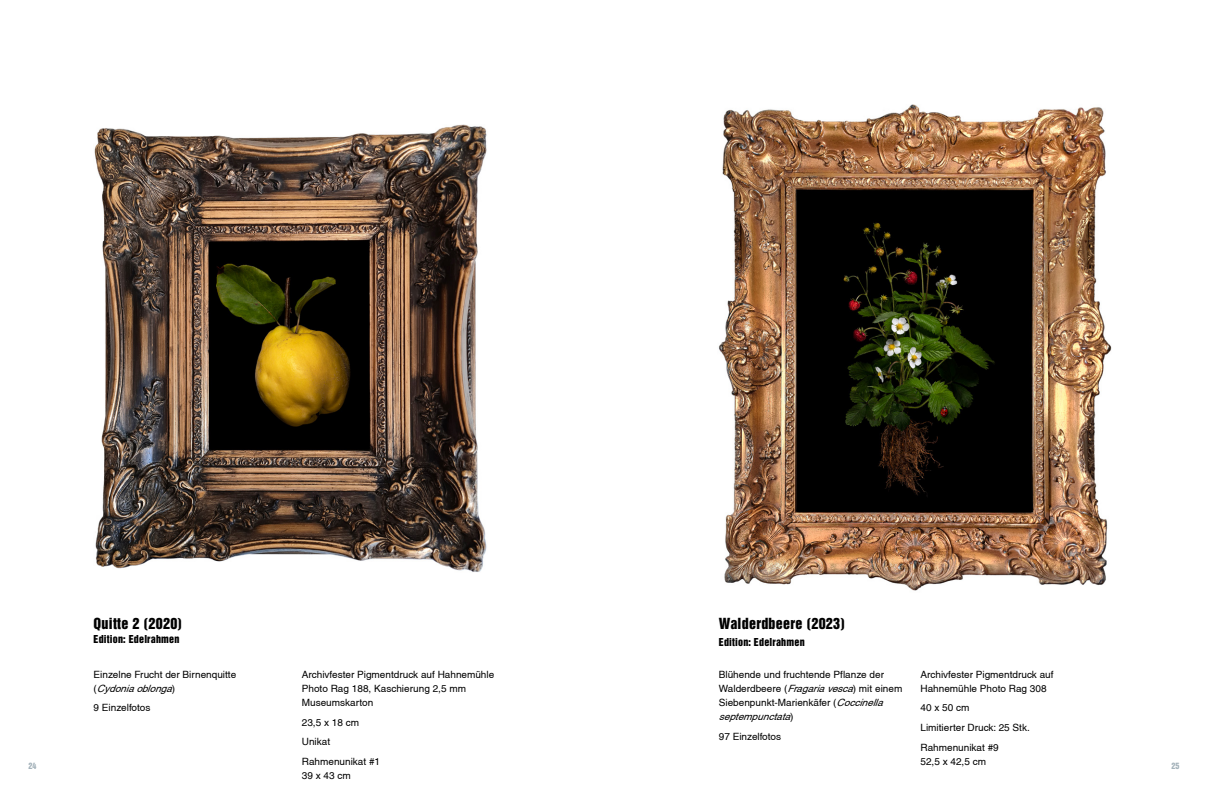
<style>
.page{position:relative;width:1208px;height:811px;background:#fff}
.page>*{position:absolute;margin:0;border:0;box-sizing:border-box;transform-origin:0 0}
.t1{font:14px "Helvetica Inserat";letter-spacing:.02em;color:#000}
.t2{font:condensed 10px/14px "Helvetica";color:#000}
.t3{font:10px "Helvetica Inserat";letter-spacing:.02em;color:#000}
.t4{font:8px "Helvetica Inserat";color:#a5b3bb}
.s1{font-style:italic}
</style>
<div class="page">
<img style="left:718px;top:105px;width:393px;height:486px">
<img style="left:94px;top:124px;width:393px;height:448px">
<h1 class="t1" style="left:94px;top:615px;width:90px">Quitte 2 (2020)</h1>
<p class="t3" style="left:94px;top:633px;width:87px">Edition: Edelrahmen</p>
<h1 class="t1" style="left:719px;top:615px;width:128px">Walderdbeere (2023)</h1>
<p class="t3" style="left:719px;top:636px;width:87px">Edition: Edelrahmen</p>
<p class="t2" style="left:302px;top:667px;width:194px">Archivfester Pigmentdruck auf Hahnemühle<br>Photo Rag 188, Kaschierung 2,5 mm<br>Museumskarton</p>
<p class="t2" style="left:302px;top:712px;width:80px;line-height:19.7px">23,5 x 18 cm<br>Unikat<br>Rahmenunikat #1</p>
<p class="t2" style="left:302px;top:768px;width:50px">39 x 43 cm</p>
<p class="t2" style="left:719px;top:667px;width:185px">Blühende und fruchtende Pflanze der Walderdbeere (<span class="s1">Fragariavesca</span>) mit einem Siebenpunkt-Marienkäfer (<span class="s1">Coccinella septempunctata</span>)</p>
<p class="t2" style="left:719px;top:729px;width:64px">97 Einzelfotos</p>
<p class="t2" style="left:920px;top:667px;width:135px">Archivfester Pigmentdruck auf<br>Hahnemühle Photo Rag 308</p>
<p class="t2" style="left:920px;top:698px;width:111px;line-height:19.7px">40 x 50 cm<br>Limitierter Druck: 25 Stk.<br>Rahmenunikat #9</p>
<p class="t2" style="left:920px;top:754px;width:67px">52,5 x 42,5 cm</p>
<p class="t2" style="left:94px;top:667px;width:144px">Einzelne Frucht der Birnenquitte ( <span class="s1">Cydoniaoblonga</span>)</p>
<p class="t2" style="left:94px;top:701px;width:58px">9 Einzelfotos</p>
<p class="t4" style="left:28px;top:761px;width:9px">24</p>
<p class="t4" style="left:1171px;top:761px;width:9px">25</p>
</div>
